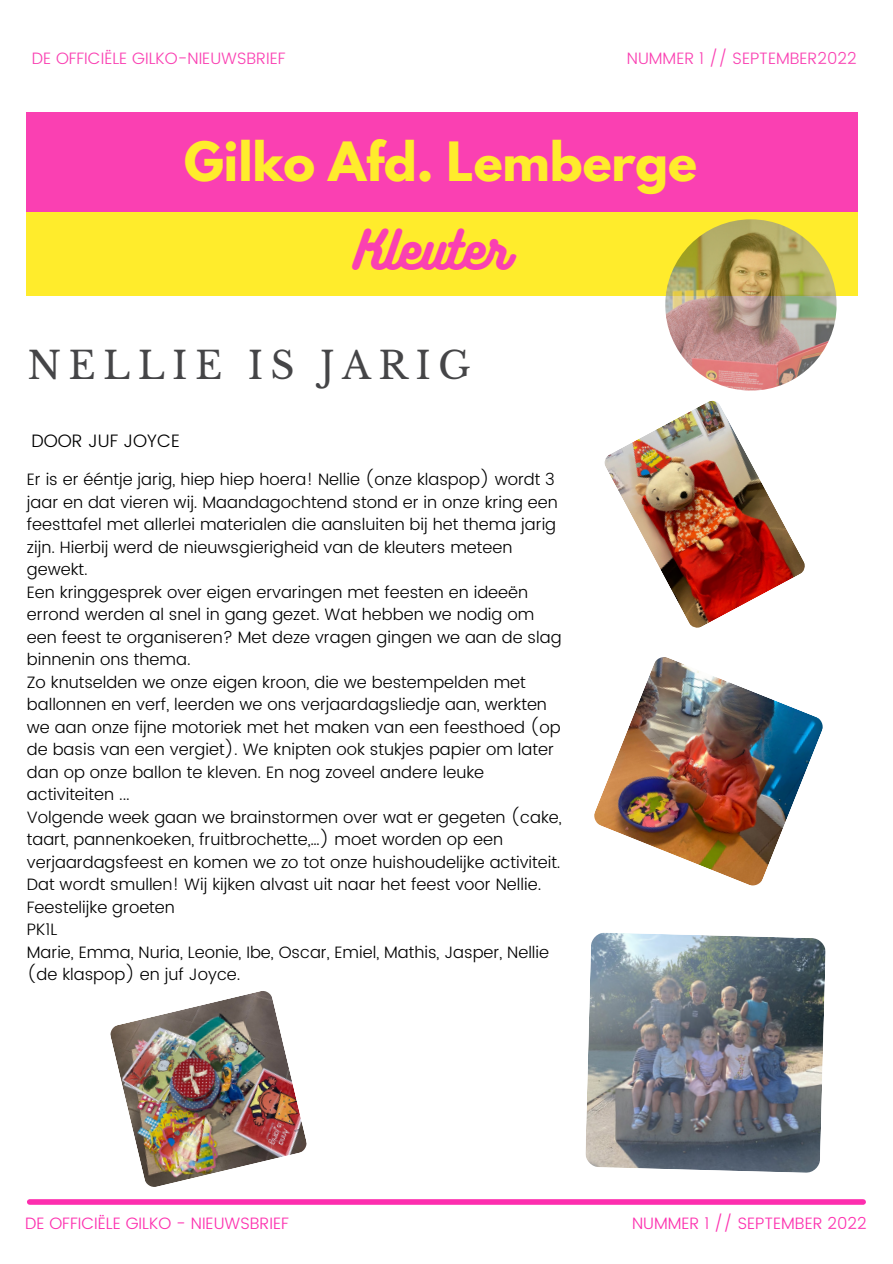
<style>
.page{position:relative;width:893px;height:1264px;background:#fff}
.page>*{position:absolute;margin:0;border:0;box-sizing:border-box;transform-origin:0 0}
.t1{font:700 48px "League Spartan";color:#ffec2c}
.t2{font:48px "Bukhari Script";color:#fa40b2}
.t3{font:37.5px "Libre Baskerville";letter-spacing:.195em;color:#454547}
.t4{font:300 18px "Poppins";color:#000}
.t5{font:300 16.5px/22.5px "Poppins";color:#000}
.t6{font:300 16.5px "Poppins";color:#fa40b2}
.t7{font:300 16.5px "Poppins";color:#fd2eae}
</style>
<div class="page">
<div style="left:30px;top:1199px;width:833px;height:5px;background:#fd2eae"></div>
<div style="left:27px;top:112px;width:831px;height:101px;background:#fa40b2"></div>
<div style="left:27px;top:213px;width:831px;height:83px;background:#ffec2c"></div>
<img style="left:585px;top:932px;width:240px;height:240px">
<img style="left:110px;top:991px;width:197px;height:196px">
<img style="left:594px;top:657px;width:229px;height:229px">
<img style="left:604px;top:400px;width:201px;height:228px">
<img style="left:665px;top:219px;width:171px;height:171px;border-radius:50%">
<p class="t6" style="left:32px;top:48px;width:255px">DE OFFICIËLE GILKO-NIEUWSBRIEF</p>
<p class="t6" style="left:627px;top:48px;width:231px">NUMMER 1 // SEPTEMBER2022</p>
<h1 class="t1" style="left:184px;top:138px;width:514px">Gilko Afd. Lemberge</h1>
<h1 class="t2" style="left:354px;top:218px;width:156px">Kleuter</h1>
<h2 class="t3" style="left:28px;top:343px;width:445px">NELLIE IS JARIG</h2>
<p class="t4" style="left:31px;top:430px;width:150px">DOOR JUF JOYCE</p>
<p class="t5" style="left:27px;top:468px;width:536px">Er is er ééntje jarig, hiep hiep hoera! Nellie (onze klaspop) wordt 3 jaar en dat vieren wij. Maandagochtend stond er in onze kring een feesttafel met allerlei materialen die aansluiten bij het thema jarig zijn. Hierbij werd de nieuwsgierigheid van de kleuters meteen gewekt.<br>Een kringgesprek over eigen ervaringen met feesten en ideeën errond werden al snel in gang gezet. Wat hebben we nodig om een feest te organiseren? Met deze vragen gingen we aan de slag binnenin ons thema.<br>Zo knutselden we onze eigen kroon, die we bestempelden met ballonnen en verf, leerden we ons verjaardagsliedje aan, werkten we aan onze fijne motoriek met het maken van een feesthoed (op de basis van een vergiet). We knipten ook stukjes papier om later dan op onze ballon te kleven. En nog zoveel andere leuke activiteiten ...<br>Volgende week gaan we brainstormen over wat er gegeten (cake, taart, pannenkoeken, fruitbrochette,…) moet worden op een verjaardagsfeest en komen we zo tot onze huishoudelijke activiteit.<br>Dat wordt smullen! Wij kijken alvast uit naar het feest voor Nellie.<br>Feestelijke groeten<br>PK1L<br>Marie, Emma, Nuria, Leonie, Ibe, Oscar, Emiel, Mathis, Jasper, Nellie (de klaspop) en juf Joyce.</p>
<p class="t7" style="left:25px;top:1213px;width:265px">DE OFFICIËLE GILKO - NIEUWSBRIEF</p>
<p class="t7" style="left:632px;top:1213px;width:236px">NUMMER 1 // SEPTEMBER 2022</p>
</div>
